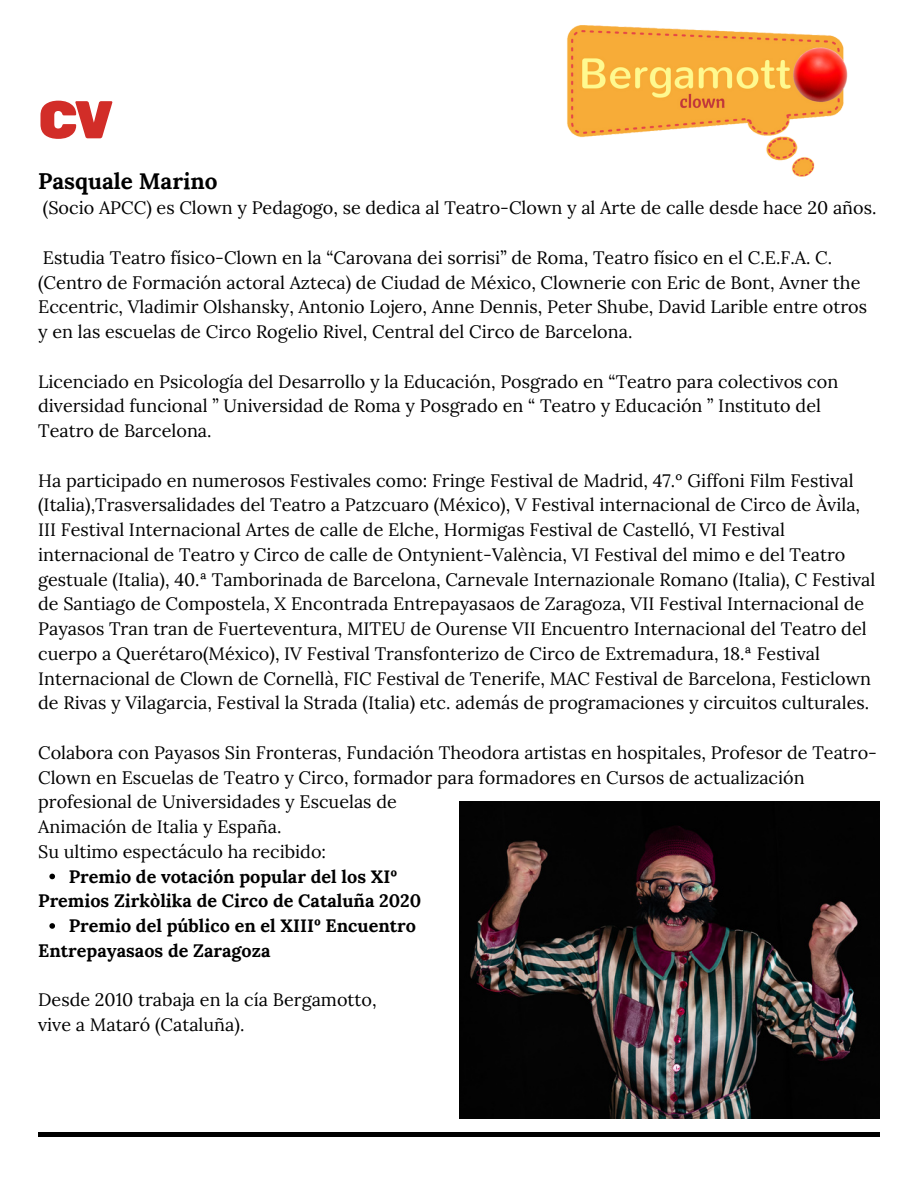
<style>
.page{position:relative;width:918px;height:1188px;background:#fff}
.page>*{position:absolute;margin:0;border:0;box-sizing:border-box;transform-origin:0 0}
.t1{font:53.1px "Rubik One";color:#d22d28}
.t2{font:700 22.5px "Lora";color:#000}
.t3{font:18px/24.8px "Lora";color:#000}
.t4{font:700 18px "Lora";color:#000}
</style>
<div class="page">
<hr style="left:38px;top:1133px;width:842px;height:3px;background:#000">
<svg style="left:49px;top:874px;width:6px;height:5px"></svg>
<svg style="left:49px;top:923px;width:6px;height:6px"></svg>
<img style="left:567px;top:25px;width:281px;height:152px">
<img style="left:459px;top:802px;width:421px;height:316px">
<h1 class="t1" style="left:38px;top:89px;width:77px">CV</h1>
<p class="t2" style="left:38px;top:166px;width:181px">Pasquale Marino</p>
<p class="t3" style="left:43px;top:195px;width:835px">(Socio APCC) es Clown y Pedagogo, se dedica al Teatro-Clown y al Arte de calle desde hace 20 años.</p>
<p class="t3" style="left:38px;top:245px;width:830px">Estudia Teatro físico-Clown en la “Carovana dei sorrisi” de Roma, Teatro físico en el C.E.F.A. C. (Centro de Formación actoral Azteca) de Ciudad de México, Clownerie con Eric de Bont, Avner the Eccentric, Vladimir Olshansky, Antonio Lojero, Anne Dennis, Peter Shube, David Larible entre otros y en las escuelas de Circo Rogelio Rivel, Central del Circo de Barcelona.</p>
<p class="t3" style="left:38px;top:369px;width:802px">Licenciado en Psicología del Desarrollo y la Educación, Posgrado en “Teatro para colectivos con diversidad funcional ” Universidad de Roma y Posgrado en “ Teatro y Educación ” Instituto del<br>Teatro de Barcelona.</p>
<p class="t3" style="left:38px;top:468px;width:839px">Ha participado en numerosos Festivales como: Fringe Festival de Madrid, 47.º Giffoni Film Festival (Italia),Trasversalidades del Teatro a Patzcuaro (México), V Festival internacional de Circo de Àvila, III Festival Internacional Artes de calle de Elche, Hormigas Festival de Castelló, VI Festival internacional de Teatro y Circo de calle de Ontynient-València, VI Festival del mimo e del Teatro gestuale (Italia), 40.ª Tamborinada de Barcelona, Carnevale Internazionale Romano (Italia), C Festival de Santiago de Compostela, X Encontrada Entrepayasaos de Zaragoza, VII Festival Internacional de Payasos Tran tran de Fuerteventura, MITEU de Ourense VII Encuentro Internacional del Teatro del cuerpo a Querétaro(México), IV Festival Transfonterizo de Circo de Extremadura, 18.ª Festival Internacional de Clown de Cornellà, FIC Festival de Tenerife, MAC Festival de Barcelona, Festiclown de Rivas y Vilagarcia, Festival la Strada (Italia) etc. además de programaciones y circuitos culturales.</p>
<p class="t3" style="left:38px;top:740px;width:840px">Colabora con Payasos Sin Fronteras, Fundación Theodora artistas en hospitales, Profesor de Teatro-Clown en Escuelas de Teatro y Circo, formador para formadores en Cursos de actualización profesional de Universidades y Escuelas de<br>Animación de Italia y España.<br>Su ultimo espectáculo ha recibido:</p>
<p class="t4" style="left:38px;top:889px;width:385px">Premios Zirkòlika de Circo de Cataluña 2020</p>
<p class="t4" style="left:38px;top:939px;width:234px">Entrepayasaos de Zaragoza</p>
<p class="t3" style="left:38px;top:987px;width:340px">Desde 2010 trabaja en la cía Bergamotto, vive a Mataró (Cataluña).</p>
<p class="t4" style="left:69px;top:865px;width:330px">Premio de votación popular del los XIº</p>
<p class="t4" style="left:69px;top:914px;width:349px">Premio del público en el XIIIº Encuentro</p>
</div>
